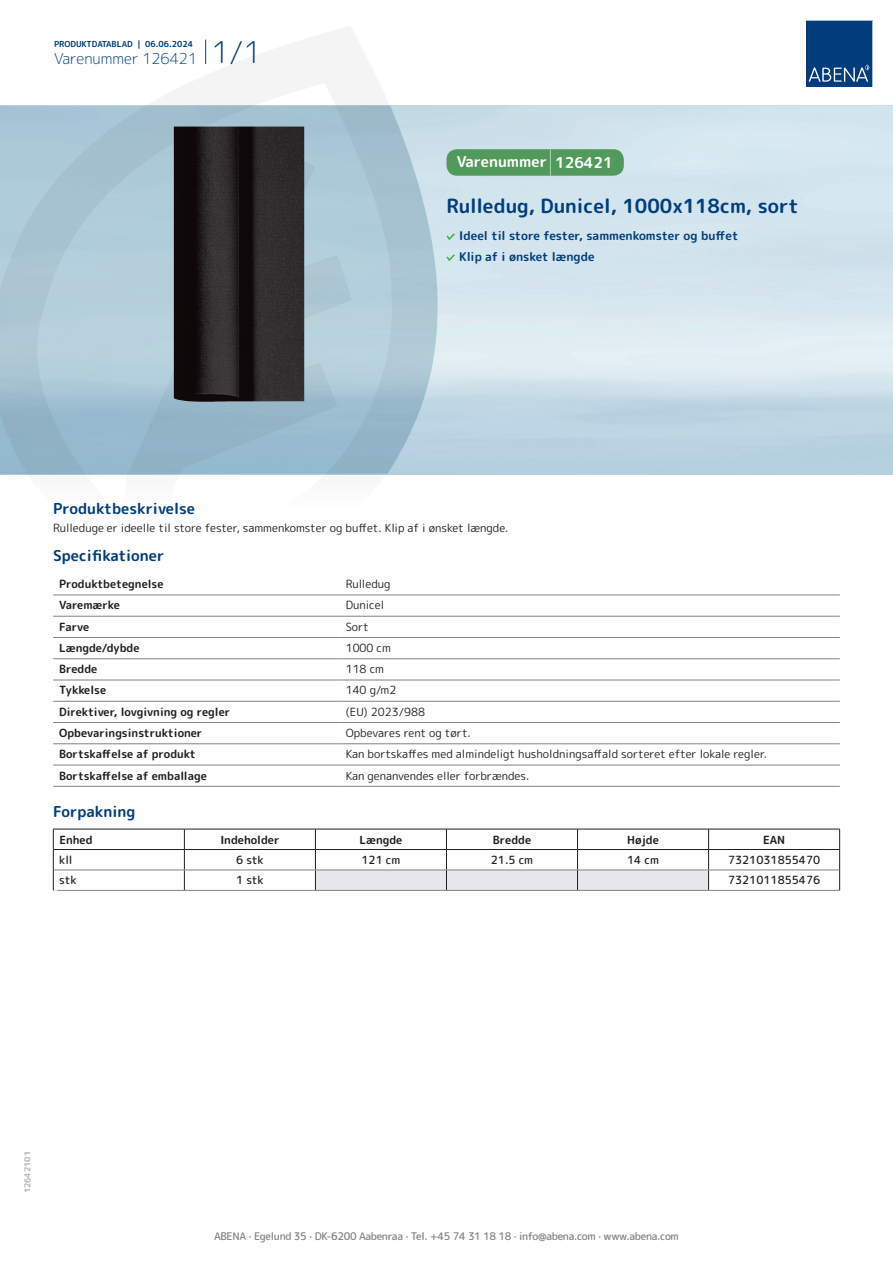
<style>
.page{position:relative;width:893px;height:1263px;background:#fff}
.page>*{position:absolute;margin:0;border:0;box-sizing:border-box;transform-origin:0 0}
.t1{font:700 19.5px "Rounded Mplus 1 c";color:#013d7d}
.t2{font:700 15px "Rounded Mplus 1 c";color:#013d7d}
.t3{font:300 15px "Rounded Mplus 1 c";color:#013d7d}
.t4{font:700 15px "Rounded Mplus 1 c";color:#fff}
.t5{font:700 12px/21px "Rounded Mplus 1 c";color:#013d7d}
.t6{font:11.25px "Rounded Mplus 1 c";color:#231f20}
.t7{font:700 11.25px "Rounded Mplus 1 c";color:#231f20}
.t8{font:500 11.25px "Rounded Mplus 1 c";color:#231f20}
.t9{font:500 10.5px "Rounded Mplus 1 c";letter-spacing:-.03em;color:#808285}
.t10{font:700 10.5px "Rounded Mplus 1 c";color:#fff}
.t11{font:700 8.25px "Rounded Mplus 1 c";color:#013d7d}
.t12{font:700 8.25px "Rounded Mplus 1 c";color:#b2b3b7}
.s1{font-size:30px}
.s2{font-size:25.5px}
</style>
<div class="page">
<svg style="left:0;top:26px;width:439px;height:569px"></svg>
<svg style="left:0;top:106px;width:438px;height:368px;background:#a7c5d3"></svg>
<svg style="left:205px;top:40px;width:1px;height:24px"></svg>
<svg style="left:806px;top:20px;width:67px;height:67px;background:#144b86"></svg>
<img style="left:174px;top:127px;width:130px;height:275px">
<hr style="left:53px;top:595px;width:287px;height:1px;background:#808285">
<hr style="left:340px;top:595px;width:500px;height:1px;background:#808285">
<hr style="left:53px;top:616px;width:287px;height:1px;background:#808285">
<hr style="left:340px;top:616px;width:500px;height:1px;background:#808285">
<hr style="left:53px;top:637px;width:287px;height:1px;background:#808285">
<hr style="left:340px;top:637px;width:500px;height:1px;background:#808285">
<hr style="left:53px;top:658px;width:287px;height:1px;background:#808285">
<hr style="left:340px;top:658px;width:500px;height:1px;background:#808285">
<hr style="left:53px;top:680px;width:287px;height:1px;background:#808285">
<hr style="left:340px;top:680px;width:500px;height:1px;background:#808285">
<hr style="left:53px;top:701px;width:287px;height:1px;background:#808285">
<hr style="left:340px;top:701px;width:500px;height:1px;background:#808285">
<hr style="left:53px;top:722px;width:287px;height:1px;background:#808285">
<hr style="left:340px;top:722px;width:500px;height:1px;background:#808285">
<hr style="left:53px;top:743px;width:287px;height:1px;background:#808285">
<hr style="left:340px;top:743px;width:500px;height:1px;background:#808285">
<hr style="left:53px;top:765px;width:287px;height:1px;background:#808285">
<hr style="left:340px;top:765px;width:500px;height:1px;background:#808285">
<hr style="left:53px;top:786px;width:287px;height:1px;background:#808285">
<hr style="left:340px;top:786px;width:500px;height:1px;background:#808285">
<hr style="left:53px;top:829px;width:131px;height:1px;background:#231f20">
<hr style="left:184px;top:829px;width:131px;height:1px;background:#231f20">
<hr style="left:709px;top:829px;width:131px;height:1px;background:#231f20">
<hr style="left:53px;top:849px;width:131px;height:1px;background:#231f20">
<hr style="left:184px;top:849px;width:131px;height:1px;background:#231f20">
<hr style="left:709px;top:849px;width:131px;height:1px;background:#231f20">
<svg style="left:53px;top:829px;width:1px;height:61px"></svg>
<svg style="left:184px;top:829px;width:1px;height:61px"></svg>
<svg style="left:315px;top:829px;width:394px;height:61px"></svg>
<svg style="left:839px;top:829px;width:1px;height:61px"></svg>
<hr style="left:54px;top:870px;width:130px;height:1px;background:#808285">
<hr style="left:184px;top:870px;width:131px;height:1px;background:#808285">
<hr style="left:315px;top:870px;width:131px;height:1px;background:#808285">
<hr style="left:446px;top:870px;width:131px;height:1px;background:#808285">
<hr style="left:577px;top:870px;width:132px;height:1px;background:#808285">
<hr style="left:709px;top:870px;width:130px;height:1px;background:#808285">
<hr style="left:53px;top:890px;width:131px;height:1px;background:#808285">
<hr style="left:184px;top:890px;width:131px;height:1px;background:#808285">
<hr style="left:315px;top:890px;width:131px;height:1px;background:#808285">
<hr style="left:446px;top:890px;width:131px;height:1px;background:#808285">
<hr style="left:577px;top:890px;width:132px;height:1px;background:#808285">
<hr style="left:709px;top:890px;width:131px;height:1px;background:#808285">
<svg style="left:446px;top:233px;width:9px;height:7px"></svg>
<svg style="left:446px;top:254px;width:9px;height:7px"></svg>
<div style="left:446px;top:149px;width:178px;height:27px;background:#52995c;border-radius:10px"></div>
<p class="t11" style="left:54px;top:38px;width:141px">PRODUKTDATABLAD | 06.06.2024</p>
<h2 class="t3" style="left:54px;top:48px;width:209px">Varenummer 126421 <span class="s1">1/1</span></h2>
<h2 class="t4" style="left:457px;top:151px;width:157px">Varenummer <span class="s2">|</span> 126421</h2>
<h1 class="t1" style="left:446px;top:192px;width:354px">Rulledug, Dunicel, 1000x118cm, sort</h1>
<p class="t5" style="left:459px;top:225px;width:281px">Ideel til store fester, sammenkomster og buffet<br>Klip af i ønsket længde</p>
<h2 class="t2" style="left:53px;top:498px;width:143px">Produktbeskrivelse</h2>
<p class="t6" style="left:53px;top:520px;width:457px">Rulleduge er ideelle til store fester, sammenkomster og buffet. Klip af i ønsket længde.</p>
<h2 class="t2" style="left:53px;top:545px;width:113px">Specifikationer</h2>
<p class="t7" style="left:59px;top:576px;width:106px">Produktbetegnelse</p>
<p class="t6" style="left:346px;top:576px;width:46px">Rulledug</p>
<p class="t7" style="left:59px;top:597px;width:62px">Varemærke</p>
<p class="t6" style="left:346px;top:597px;width:40px">Dunicel</p>
<p class="t7" style="left:59px;top:618px;width:32px">Farve</p>
<p class="t6" style="left:346px;top:618px;width:25px">Sort</p>
<p class="t7" style="left:59px;top:640px;width:82px">Længde/dybde</p>
<p class="t6" style="left:346px;top:640px;width:47px">1000 cm</p>
<p class="t7" style="left:59px;top:661px;width:40px">Bredde</p>
<p class="t6" style="left:346px;top:661px;width:40px">118 cm</p>
<p class="t7" style="left:59px;top:682px;width:49px">Tykkelse</p>
<p class="t6" style="left:346px;top:682px;width:52px">140 g/m2</p>
<p class="t7" style="left:59px;top:704px;width:173px">Direktiver, lovgivning og regler</p>
<p class="t6" style="left:346px;top:704px;width:81px">(EU) 2023/988</p>
<p class="t7" style="left:59px;top:725px;width:145px">Opbevaringsinstruktioner</p>
<p class="t6" style="left:346px;top:725px;width:127px">Opbevares rent og tørt.</p>
<p class="t7" style="left:59px;top:746px;width:138px">Bortskaffelse af produkt</p>
<p class="t6" style="left:346px;top:746px;width:423px">Kan bortskaffes med almindeligt husholdningsaffald sorteret efter lokale regler.</p>
<p class="t7" style="left:59px;top:767px;width:149px">Bortskaffelse af emballage</p>
<p class="t6" style="left:346px;top:767px;width:185px">Kan genanvendes eller forbrændes.</p>
<h2 class="t2" style="left:53px;top:800px;width:84px">Forpakning</h2>
<p class="t7" style="left:59px;top:831px;width:35px">Enhed</p>
<p class="t7" style="left:220px;top:831px;width:61px">Indeholder</p>
<p class="t7" style="left:359px;top:831px;width:44px">Længde</p>
<p class="t7" style="left:493px;top:831px;width:40px">Bredde</p>
<p class="t7" style="left:627px;top:831px;width:33px">Højde</p>
<p class="t7" style="left:763px;top:831px;width:24px">EAN</p>
<p class="t8" style="left:59px;top:852px;width:15px">kll</p>
<p class="t8" style="left:236px;top:852px;width:29px">6 stk</p>
<p class="t8" style="left:362px;top:852px;width:40px">121 cm</p>
<p class="t8" style="left:491px;top:852px;width:44px">21.5 cm</p>
<p class="t8" style="left:627px;top:852px;width:33px">14 cm</p>
<p class="t8" style="left:728px;top:852px;width:94px">7321031855470</p>
<p class="t8" style="left:59px;top:872px;width:19px">stk</p>
<p class="t8" style="left:236px;top:872px;width:29px">1 stk</p>
<p class="t8" style="left:728px;top:872px;width:94px">7321011855476</p>
<p class="t10" style="left:53px;top:886px;width:7px">*</p>
<p class="t12" style="left:22px;top:1193px;width:44px;rotate:-90deg">12642101</p>
<p class="t9" style="left:214px;top:1229px;width:466px">ABENA · Egelund 35 · DK-6200 Aabenraa · Tel. +45 74 31 18 18 · info@abena.com · www.abena.com</p>
</div>
